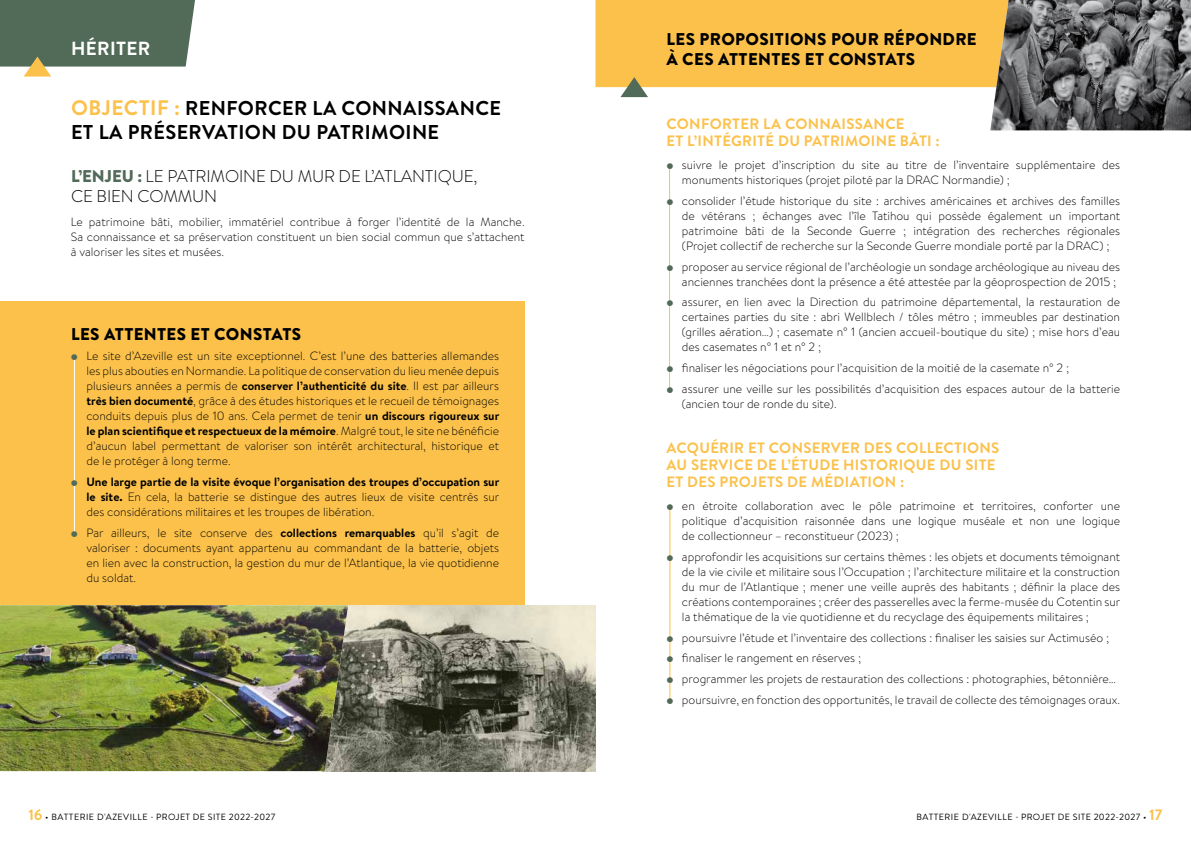
<style>
.page{position:relative;width:1191px;height:842px;background:#fff}
.page>*{position:absolute;margin:0;border:0;box-sizing:border-box;transform-origin:0 0}
.t1{font:700 20px/24px "Brandon Text";letter-spacing:.02em;color:#000}
.t2{font:700 19px "Brandon Text";letter-spacing:.02em;color:#fff}
.t3{font:900 17px/20.4px "Brandon Text";letter-spacing:.02em;color:#000}
.t4{font:300 17px/20.4px "Brandon Text";letter-spacing:-.005em;color:#000}
.t5{font:700 15px/17px "Brandon Text";letter-spacing:.02em;color:#fbc14b}
.t6{font:300 12px/15px "Brandon Text";color:#000;text-align:justify}
.t7{font:9px "Brandon Text";letter-spacing:.035em;color:#000}
.s1{font-size:21px;color:#fbc14b}
.s2{font-weight:900;color:#526a58}
.s3{font-weight:700}
.s4{font-weight:700;font-size:15px;color:#fbc14b}
.s5{font-size:8.5px}
</style>
<div class="page">
<div style="left:0;top:301px;width:524px;height:403px;background:#fbc14b"></div>
<img style="left:348px;top:605px;width:247px;height:166px">
<img style="left:0;top:605px;width:348px;height:166px">
<svg style="left:0;top:0;width:195px;height:77px;background:#6c806e"></svg>
<svg style="left:595px;top:0;width:395px;height:98px;background:#fac65e"></svg>
<img style="left:990px;top:0;width:201px;height:130px">
<hr style="left:669px;top:508px;width:1px;height:193px;background:#fbc14b">
<hr style="left:669px;top:169px;width:1px;height:219px;background:#fbc14b">
<hr style="left:74px;top:358px;width:1px;height:177px;background:#fff">
<svg style="left:669px;top:555px;width:2px;height:6px"></svg>
<svg style="left:669px;top:636px;width:2px;height:6px"></svg>
<svg style="left:669px;top:656px;width:2px;height:6px"></svg>
<svg style="left:669px;top:677px;width:2px;height:6px"></svg>
<svg style="left:73px;top:480px;width:2px;height:6px"></svg>
<h2 class="t2" style="left:71px;top:36px;width:81px">HÉRITER</h2>
<h1 class="t1" style="left:71px;top:95px;width:431px"><span class="s1">OBJECTIF :</span> RENFORCER LA CONNAISSANCE<br>ET LA PRÉSERVATION DU PATRIMOINE</h1>
<h3 class="t4" style="left:71px;top:165px;width:408px"><span class="s2">L’ENJEU :</span> LE PATRIMOINE DU MUR DE L’ATLANTIQUE,<br>CE BIEN COMMUN</h3>
<p class="t6" style="left:71px;top:213px;width:455px">Le patrimoine bâti, mobilier, immatériel contribue à forger l’identité de la Manche.<br>Sa connaissance et sa préservation constituent un bien social commun que s’attachent à valoriser les sites et musées.</p>
<h3 class="t3" style="left:71px;top:323px;width:232px">LES ATTENTES ET CONSTATS</h3>
<p class="t6" style="left:86px;top:348px;width:414px">Le site d’Azeville est un site exceptionnel. C’est l’une des batteries allemandes les plus abouties en Normandie. La politique de conservation du lieu menée depuis plusieurs années a permis de <span class="s3">conserver l’authenticité du site</span>. Il est par ailleurs <span class="s3">très bien documenté</span>, grâce à des études historiques et le recueil de témoignages conduits depuis plus de 10 ans. Cela permet de tenir <span class="s3">un discours rigoureux sur le plan scientifique et respectueux de la mémoire</span>. Malgré tout, le site ne bénéficie d’aucun label permettant de valoriser son intérêt architectural, historique et de le protéger à long terme.</p>
<p class="t6" style="left:86px;top:474px;width:414px"><span class="s3">Une large partie de la visite évoque l’organisation des troupes d’occupation sur le site.</span> En cela, la batterie se distingue des autres lieux de visite centrés sur des considérations militaires et les troupes de libération.</p>
<p class="t6" style="left:86px;top:524px;width:414px">Par ailleurs, le site conserve des <span class="s3">collections remarquables</span> qu’il s’agit de valoriser : documents ayant appartenu au commandant de la batterie, objets en lien avec la construction, la gestion du mur de l’Atlantique, la vie quotidienne du soldat.</p>
<h3 class="t3" style="left:666px;top:29px;width:312px">LES PROPOSITIONS POUR RÉPONDRE<br>À CES ATTENTES ET CONSTATS</h3>
<p class="t5" style="left:666px;top:115px;width:275px">CONFORTER LA CONNAISSANCE<br>ET L’INTÉGRITÉ DU PATRIMOINE BÂTI :</p>
<p class="t6" style="left:682px;top:157px;width:439px">suivre le projet d’inscription du site au titre de l’inventaire supplémentaire des monuments historiques (projet piloté par la DRAC Normandie) ;</p>
<p class="t6" style="left:682px;top:193px;width:439px">consolider l’étude historique du site : archives américaines et archives des familles de vétérans ; échanges avec l’île Tatihou qui possède également un important patrimoine bâti de la Seconde Guerre ; intégration des recherches régionales (Projet collectif de recherche sur la Seconde Guerre mondiale porté par la DRAC) ;</p>
<p class="t6" style="left:682px;top:258px;width:439px">proposer au service régional de l’archéologie un sondage archéologique au niveau des anciennes tranchées dont la présence a été attestée par la géoprospection de 2015 ;</p>
<p class="t6" style="left:682px;top:294px;width:439px">assurer, en lien avec la Direction du patrimoine départemental, la restauration de certaines parties du site : abri Wellblech / tôles métro ; immeubles par destination (grilles aération…) ; casemate n° 1 (ancien accueil-boutique du site) ; mise hors d’eau des casemates n° 1 et n° 2 ;</p>
<p class="t6" style="left:682px;top:357px;width:439px;line-height:20.7px">finaliser les négociations pour l’acquisition de la moitié de la casemate n° 2 ;<br>assurer une veille sur les possibilités d’acquisition des espaces autour de la batterie</p>
<p class="t6" style="left:682px;top:395px;width:156px">(ancien tour de ronde du site).</p>
<p class="t5" style="left:666px;top:439px;width:334px">ACQUÉRIR ET CONSERVER DES COLLECTIONS<br>AU SERVICE DE L’ÉTUDE HISTORIQUE DU SITE<br>ET DES PROJETS DE MÉDIATION :</p>
<p class="t6" style="left:682px;top:498px;width:439px">en étroite collaboration avec le pôle patrimoine et territoires, conforter une politique d’acquisition raisonnée dans une logique muséale et non une logique de collectionneur – reconstitueur (2023) ;</p>
<p class="t6" style="left:682px;top:549px;width:440px">approfondir les acquisitions sur certains thèmes : les objets et documents témoignant de la vie civile et militaire sous l’Occupation ; l’architecture militaire et la construction du mur de l’Atlantique ; mener une veille auprès des habitants ; définir la place des créations contemporaines ; créer des passerelles avec la ferme-musée du Cotentin sur la thématique de la vie quotidienne et du recyclage des équipements militaires ;</p>
<p class="t6" style="left:682px;top:627px;width:439px;line-height:20.7px;text-align:left">poursuivre l’étude et l’inventaire des collections : finaliser les saisies sur Actimuséo ; finaliser le rangement en réserves ;<br>programmer les projets de restauration des collections : photographies, bétonnière… poursuivre, en fonction des opportunités, le travail de collecte des témoignages oraux.</p>
<p class="t7" style="left:28px;top:811px;width:248px"><span class="s4">16</span> • BATTERIE D'AZEVILLE <span class="s5">-</span> PROJET DE SITE 2022-2027</p>
<p class="t7" style="left:916px;top:811px;width:248px">BATTERIE D'AZEVILLE <span class="s5">-</span> PROJET DE SITE 2022-2027 • <span class="s4">17</span></p>
</div>
